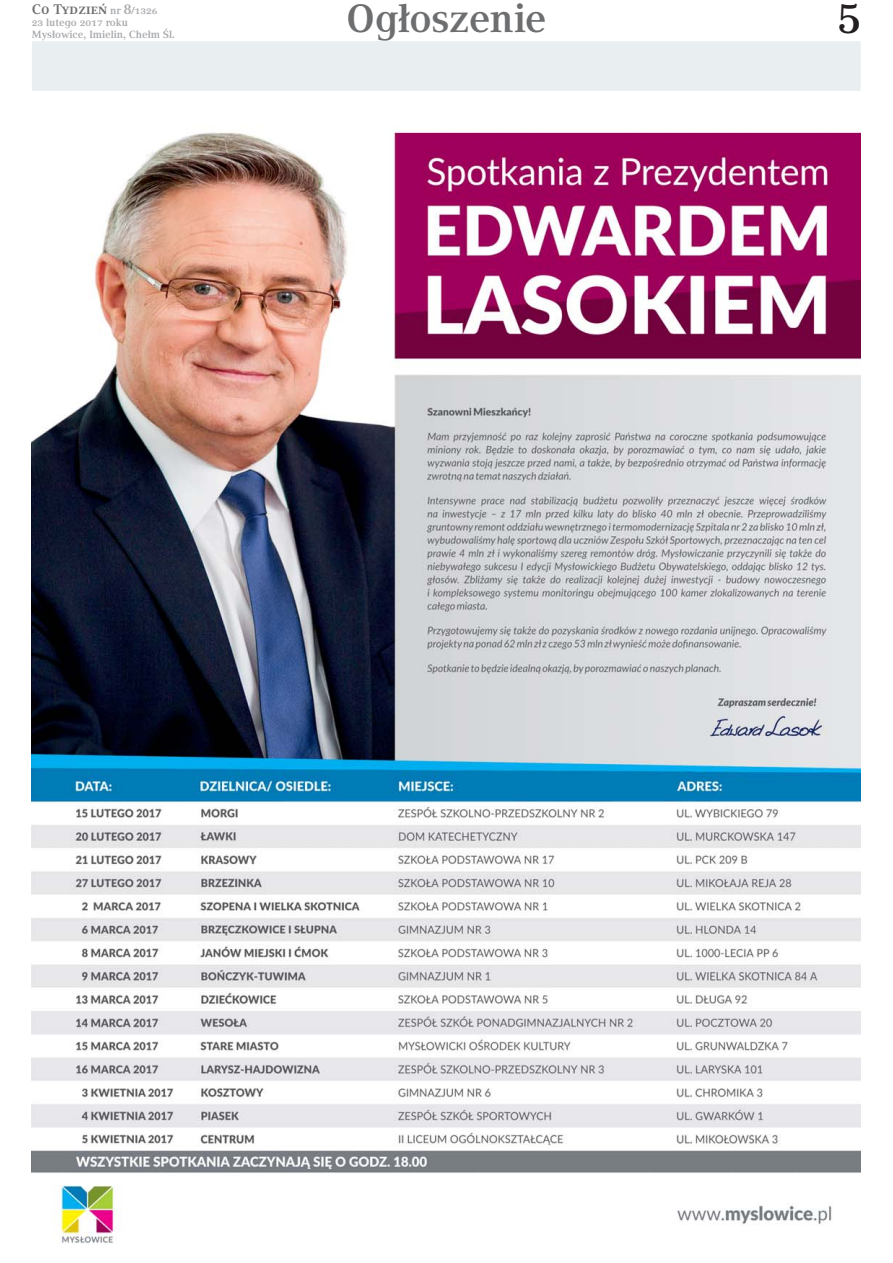
<style>
.page{position:relative;width:893px;height:1263px;background:#fff}
.page>*{position:absolute;margin:0;border:0;box-sizing:border-box;transform-origin:0 0}
.t1{font:700 41.4px "Compatil Text LT Pro";color:#231f20}
.t2{font:700 39.15px "Compatil Text LT Pro";letter-spacing:-.005em;color:#6d6e70}
.t3{font:700 13.8px "Compatil Text LT Pro";color:#6d6e70}
.t4{font:700 10.35px/12.5px "Compatil Text LT Pro";color:#a7a9ac}
.s1{font-size:10.35px;color:#a7a9ac}
.s2{color:#a7a9ac}
</style>
<div class="page">
<div style="left:32px;top:41px;width:829px;height:50px;background:#e9eff0"></div>
<img style="left:32px;top:131px;width:829px;height:1112px">
<h3 class="t3" style="left:32px;top:3px;width:127px">Co Tydzień <span class="s1">nr</span> <span class="s2">8</span><span class="s1">/1326</span></h3>
<p class="t4" style="left:32px;top:17px;width:145px">23 lutego 2017 roku<br>Mysłowice, Imielin, Chełm Śl.</p>
<h2 class="t2" style="left:346px;top:4px;width:202px">Ogłoszenie</h2>
<h1 class="t1" style="left:838px;top:3px;width:25px">5</h1>
</div>
